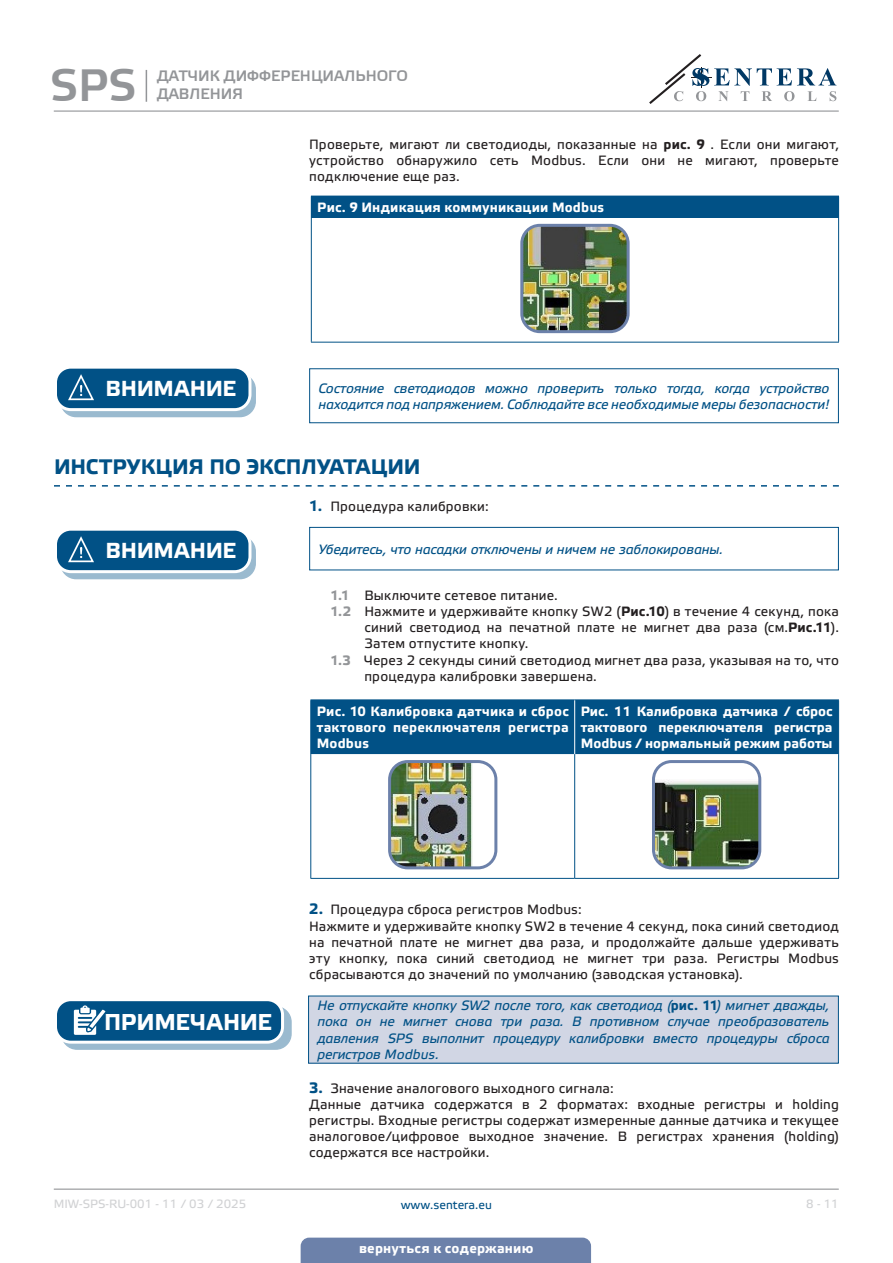
<style>
.page{position:relative;width:893px;height:1263px;background:#fff}
.page>*{position:absolute;margin:0;border:0;box-sizing:border-box;transform-origin:0 0}
.t1{font:45px "Etelka Medium Pro";color:#939598}
.t2{font:700 22.95px "Etelka Text Pro";letter-spacing:-.02em;color:#fff}
.t3{font:700 21.75px "Etelka Text Pro";letter-spacing:-.02em;color:#fff}
.t4{font:700 21px "Etelka Text Pro";letter-spacing:-.005em;color:#015186}
.t5{font:15px/18px "Etelka Medium Pro";color:#939598}
.body{font:13.5px/16.2px "Etelka Text Pro";letter-spacing:.015em;color:#231f20;text-align:justify}
.attention{font:italic 13.5px/16.2px "Etelka Text Pro";letter-spacing:-.005em;color:#015186}
.table_text{font:700 13.5px/16.2px "Etelka Text Pro";letter-spacing:.01em;color:#fff;text-align:justify}
.t6{font:12px "Etelka Text Pro";color:#d1d2d4}
.t7{font:12px "Etelka Text Pro";color:#015186}
.s1{font-weight:700}
.s2{font-weight:700;font-size:15px;color:#015186}
.s3{font-weight:700;color:#939598}
.s4{font-weight:700;font-style:normal}
</style>
<div class="page">
<hr style="left:54px;top:111px;width:785px;height:1px;background:#939598">
<hr style="left:54px;top:1188px;width:785px;height:2px;background:#939598">
<svg style="left:649px;top:54px;width:187px;height:50px"></svg>
<div style="left:301px;top:1237px;width:290px;height:26px;background:#6c81aa"></div>
<hr style="left:146px;top:70px;width:1px;height:32px;background:#939598">
<div style="left:311px;top:196px;width:528px;height:22px;background:#015186"></div>
<hr style="left:311px;top:218px;width:1px;height:124px;background:#015186">
<hr style="left:838px;top:218px;width:1px;height:124px;background:#015186">
<hr style="left:311px;top:342px;width:528px;height:1px;background:#015186">
<img style="left:524px;top:228px;width:102px;height:101px">
<div style="left:520px;top:224px;width:110px;height:109px;border:3px solid #6c81aa;border-radius:18px"></div>
<div style="left:61px;top:374px;width:194px;height:43px;background:#9abacf;border-radius:15px"></div>
<div style="left:60px;top:373px;width:196px;height:44px;border:1px solid #015186;border-radius:15px"></div>
<div style="left:56px;top:367px;width:194px;height:43px;background:#015186;border-radius:15px"></div>
<div style="left:54px;top:366px;width:197px;height:45px;border:3px solid #fff;border-radius:15px"></div>
<svg style="left:67px;top:374px;width:38px;height:36px"></svg>
<svg style="left:54px;top:485px;width:785px;height:2px"></svg>
<svg style="left:61px;top:536px;width:194px;height:43px"></svg>
<div style="left:60px;top:535px;width:196px;height:44px;border:1px solid #015186;border-radius:15px"></div>
<div style="left:56px;top:529px;width:194px;height:43px;background:#015186;border-radius:15px"></div>
<div style="left:54px;top:528px;width:197px;height:45px;border:3px solid #fff;border-radius:15px"></div>
<svg style="left:67px;top:536px;width:38px;height:36px"></svg>
<div style="left:309px;top:527px;width:530px;height:43px;border:1px solid #015186"></div>
<div style="left:311px;top:700px;width:527px;height:54px;background:#015186"></div>
<hr style="left:310px;top:699px;width:265px;height:1px;background:#015186">
<hr style="left:310px;top:700px;width:1px;height:54px;background:#015186">
<hr style="left:575px;top:699px;width:264px;height:1px;background:#015186">
<hr style="left:838px;top:700px;width:1px;height:54px;background:#015186">
<hr style="left:310px;top:754px;width:1px;height:124px;background:#015186">
<hr style="left:574px;top:754px;width:1px;height:124px;background:#015186">
<hr style="left:838px;top:754px;width:1px;height:124px;background:#015186">
<hr style="left:310px;top:878px;width:265px;height:1px;background:#015186">
<hr style="left:575px;top:878px;width:264px;height:1px;background:#015186">
<hr style="left:574px;top:700px;width:1px;height:54px;background:#fff">
<img style="left:392px;top:764px;width:80px;height:104px">
<div style="left:388px;top:760px;width:109px;height:109px;border:3px solid #6c81aa;border-radius:18px"></div>
<img style="left:656px;top:780px;width:104px;height:88px">
<div style="left:652px;top:760px;width:109px;height:109px;border:3px solid #6c81aa;border-radius:18px"></div>
<div style="left:62px;top:1007px;width:229px;height:42px;background:#9abacf;border-radius:15px"></div>
<div style="left:61px;top:1006px;width:231px;height:44px;border:1px solid #015186;border-radius:15px"></div>
<div style="left:56px;top:1000px;width:227px;height:42px;background:#015186;border-radius:15px"></div>
<div style="left:54px;top:998px;width:230px;height:46px;border:3px solid #fff;border-radius:15px"></div>
<svg style="left:74px;top:1005px;width:39px;height:38px"></svg>
<div style="left:309px;top:996px;width:529px;height:67px;background:#d1d6e4"></div>
<h1 class="t1" style="left:50px;top:61px;width:88px">SPS</h1>
<p class="t5" style="left:157px;top:67px;width:253px">ДАТЧИК ДИФФЕРЕНЦИАЛЬНОГО<br>ДАВЛЕНИЯ</p>
<p class="body" style="left:309px;top:137px;width:531px">Проверьте, мигают ли светодиоды, показанные на <span class="s1">рис. 9</span> . Если они мигают, устройство обнаружило сеть Modbus. Если они не мигают, проверьте подключение еще раз.</p>
<p class="table_text" style="left:317px;top:200px;width:288px">Рис. 9 Индикация коммуникации Modbus</p>
<p class="t3" style="left:105px;top:376px;width:132px">ВНИМАНИЕ</p>
<p class="attention" style="left:319px;top:381px;width:513px">Состояние светодиодов можно проверить только тогда, когда устройство находится под напряжением. Соблюдайте все необходимые меры безопасности!</p>
<p class="t4" style="left:54px;top:455px;width:368px">ИНСТРУКЦИЯ ПО ЭКСПЛУАТАЦИИ</p>
<p class="body" style="left:309px;top:499px;width:181px"><span class="s2">1.</span> Процедура калибровки:</p>
<p class="t3" style="left:105px;top:538px;width:132px">ВНИМАНИЕ</p>
<p class="attention" style="left:319px;top:542px;width:406px">Убедитесь, что насадки отключены и ничем не заблокированы.</p>
<p class="body" style="left:330px;top:588px;width:229px"><span class="s3">1.1</span> Выключите сетевое питание.</p>
<p class="body" style="left:364px;top:604px;width:476px;text-indent:-34px"><span class="s3">1.2</span> Нажмите и удерживайте кнопку SW2 (<span class="s1">Рис.10</span>) в течение 4 секунд, пока синий светодиод на печатной плате не мигнет два раза (см.<span class="s1">Рис.11</span>).<br>Затем отпустите кнопку.</p>
<p class="body" style="left:364px;top:653px;width:476px;text-indent:-34px"><span class="s3">1.3</span> Через 2 секунды синий светодиод мигнет два раза, указывая на то, что процедура калибровки завершена.</p>
<p class="table_text" style="left:317px;top:704px;width:253px">Рис. 10 Калибровка датчика и сброс тактового переключателя регистра Modbus</p>
<p class="table_text" style="left:581px;top:704px;width:253px">Рис. 11 Калибровка датчика / сброс тактового переключателя регистра Modbus / нормальный режим работы</p>
<p class="t2" style="left:104px;top:1010px;width:169px">ПРИМЕЧАНИЕ</p>
<p class="body" style="left:309px;top:902px;width:274px"><span class="s2">2.</span> Процедура сброса регистров Modbus:</p>
<p class="body" style="left:309px;top:919px;width:531px">Нажмите и удерживайте кнопку SW2 в течение 4 секунд, пока синий светодиод на печатной плате не мигнет два раза, и продолжайте дальше удерживать эту кнопку, пока синий светодиод не мигнет три раза. Регистры Modbus сбрасываются до значений по умолчанию (заводская установка).</p>
<p class="attention" style="left:317px;top:998px;width:514px;text-align:justify">Не отпускайте кнопку SW2 после того, как светодиод (<span class="s4">рис. 11</span>) мигнет дважды, пока он не мигнет снова три раза. В противном случае преобразователь давления SPS выполнит процедуру калибровки вместо процедуры сброса регистров Modbus.</p>
<p class="body" style="left:309px;top:1080px;width:306px"><span class="s2">3.</span> Значение аналогового выходного сигнала:</p>
<p class="body" style="left:309px;top:1097px;width:531px">Данные датчика содержатся в 2 форматах: входные регистры и holding регистры. Входные регистры содержат измеренные данные датчика и текущее аналоговое/цифровое выходное значение. В регистрах хранения (holding) содержатся все настройки.</p>
<p class="t6" style="left:54px;top:1197px;width:194px">MIW-SPS-RU-001 - 11 / 03 / 2025</p>
<p class="t7" style="left:401px;top:1198px;width:93px">www.sentera.eu</p>
<p class="t6" style="left:806px;top:1197px;width:34px">8 - 11</p>
<p class="table_text" style="left:359px;top:1240px;width:176px">вернуться к содержанию</p>
</div>
